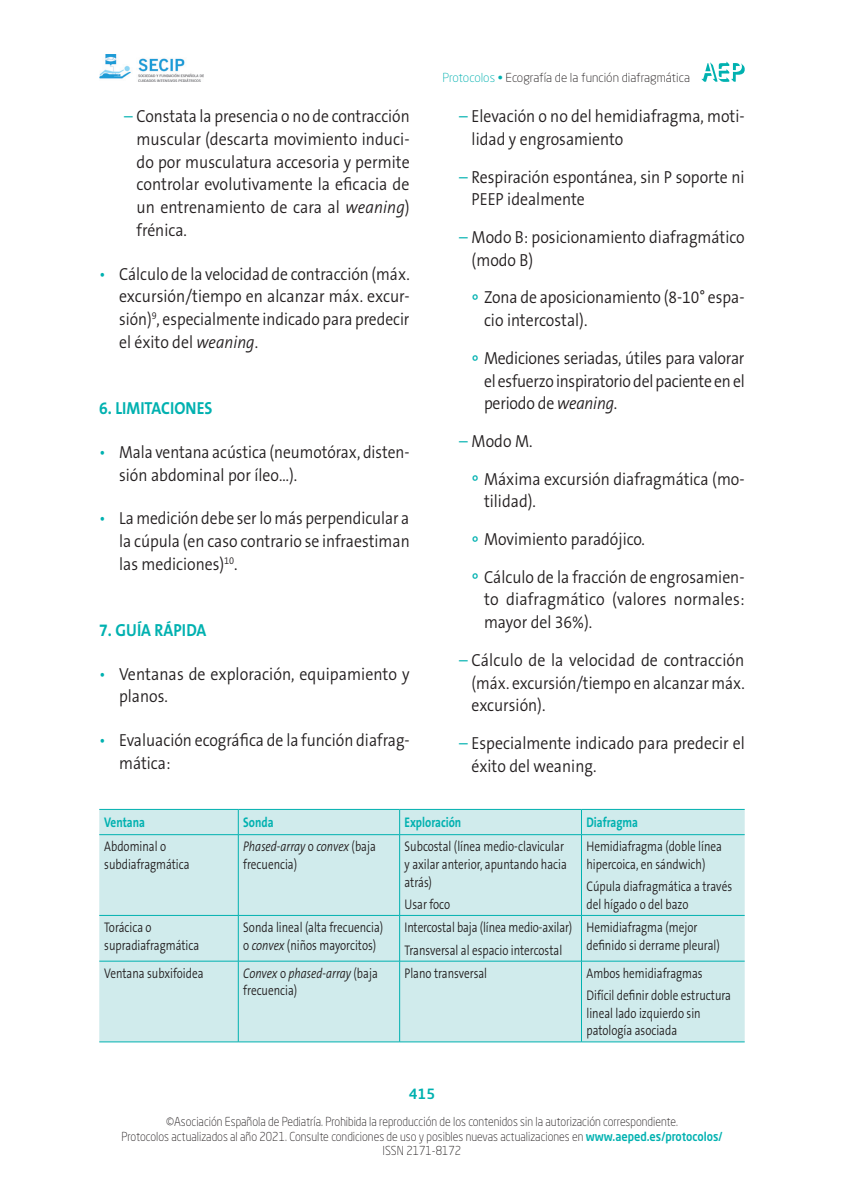
<style>
.page{position:relative;width:844px;height:1191px;background:#fff}
.page>*{position:absolute;margin:0;border:0;box-sizing:border-box;transform-origin:0 0}
.t1{font:300 17.5px/22.8px "The Sans B Plus W4";color:#231f20;text-align:justify;scale:.89 1}
.t2{font:300 17.5px/22.8px "The Sans B Plus W4";color:#231f20;scale:.9 1}
.t3{font:300 17.5px/22.8px "The Sans B Plus W4";color:#231f20;scale:.91 1}
.t4{font:300 17.5px/22.8px "The Sans B Plus W4";color:#231f20;scale:.88 1}
.t5{font:700 17.5px "The Sans B Plus W7";color:#00b1b0;scale:.9 1}
.t6{font:300 14px/17.5px "The Sans B Plus W4";color:#231f20;scale:.8 1}
.t7{font:700 14px "The Sans B Plus W7";color:#00b1b0;scale:.8 1}
.t8{font:500 14px "Neo Sans Std";color:#00b1b0}
.t9{font:300 12.25px/14.7px "Neo Sans Std";color:#231f20;text-align:center;scale:.9 1}
.t10{font:300 12.25px "Neo Sans Std";color:#231f20}
.s1{color:#00b1b0}
.s2{font-style:italic}
.s3{font-size:22.75px;color:#00b1b0}
.s4{font-weight:500;color:#00b1b0}
</style>
<div class="page">
<svg style="left:701px;top:61px;width:43px;height:21px"></svg>
<img style="left:99px;top:54px;width:104px;height:28px">
<div style="left:99px;top:810px;width:645px;height:231px;background:#d0ebec"></div>
<svg style="left:238px;top:810px;width:1px;height:24px"></svg>
<svg style="left:399px;top:810px;width:1px;height:24px"></svg>
<svg style="left:581px;top:810px;width:1px;height:24px"></svg>
<hr style="left:99px;top:834px;width:139px;height:1px;background:#00b1b0">
<hr style="left:238px;top:834px;width:161px;height:1px;background:#00b1b0">
<hr style="left:238px;top:835px;width:1px;height:80px;background:#00b1b0">
<hr style="left:399px;top:834px;width:182px;height:1px;background:#00b1b0">
<hr style="left:399px;top:835px;width:1px;height:80px;background:#00b1b0">
<hr style="left:581px;top:834px;width:163px;height:1px;background:#00b1b0">
<hr style="left:581px;top:835px;width:1px;height:80px;background:#00b1b0">
<hr style="left:99px;top:915px;width:139px;height:1px;background:#00b1b0">
<hr style="left:238px;top:915px;width:161px;height:1px;background:#00b1b0">
<hr style="left:238px;top:915px;width:1px;height:46px;background:#00b1b0">
<hr style="left:399px;top:915px;width:182px;height:1px;background:#00b1b0">
<hr style="left:399px;top:915px;width:1px;height:46px;background:#00b1b0">
<hr style="left:581px;top:915px;width:163px;height:1px;background:#00b1b0">
<hr style="left:581px;top:915px;width:1px;height:46px;background:#00b1b0">
<hr style="left:99px;top:960px;width:139px;height:1px;background:#00b1b0">
<hr style="left:238px;top:960px;width:161px;height:1px;background:#00b1b0">
<hr style="left:238px;top:961px;width:1px;height:80px;background:#00b1b0">
<hr style="left:399px;top:960px;width:182px;height:1px;background:#00b1b0">
<hr style="left:399px;top:961px;width:1px;height:80px;background:#00b1b0">
<hr style="left:581px;top:960px;width:163px;height:1px;background:#00b1b0">
<hr style="left:581px;top:961px;width:1px;height:80px;background:#00b1b0">
<hr style="left:99px;top:809px;width:139px;height:1px;background:#00b1b0">
<hr style="left:238px;top:809px;width:161px;height:1px;background:#00b1b0">
<hr style="left:399px;top:809px;width:182px;height:1px;background:#00b1b0">
<hr style="left:581px;top:809px;width:163px;height:1px;background:#00b1b0">
<hr style="left:99px;top:1041px;width:139px;height:1px;background:#00b1b0">
<hr style="left:238px;top:1041px;width:161px;height:1px;background:#00b1b0">
<hr style="left:399px;top:1041px;width:182px;height:1px;background:#00b1b0">
<hr style="left:581px;top:1041px;width:163px;height:1px;background:#00b1b0">
<p class="t1" style="left:136px;top:105px;width:308px;text-indent:-12px"><span class="s1">–</span> Constata la presencia o no de contracción muscular (descarta movimiento induci&shy;do por musculatura accesoria y permite controlar evolutivamente la eficacia de un entrenamiento de cara al <span class="s2">weaning</span>) frénica.</p>
<p class="t1" style="left:119px;top:262px;width:328px;text-indent:-20px"><span class="s1">•</span> Cálculo de la velocidad de contracción (máx. excursión/tiempo en alcanzar máx. excur&shy;sión)<sup>9</sup>, especialmente indicado para predecir el éxito del <span class="s2">weaning</span>.</p>
<p class="t5" style="left:99px;top:397px;width:127px">6. LIMITACIONES</p>
<p class="t4" style="left:119px;top:440px;width:331px;text-indent:-20px"><span class="s1">•</span> Mala ventana acústica (neumotórax, disten&shy;sión abdominal por íleo…).</p>
<p class="t1" style="left:119px;top:507px;width:328px;text-indent:-20px"><span class="s1">•</span> La medición debe ser lo más perpendicular a la cúpula (en caso contrario se infraestiman las mediciones)<sup>10</sup>.</p>
<p class="t5" style="left:99px;top:619px;width:120px">7. GUÍA RÁPIDA</p>
<p class="t3" style="left:119px;top:662px;width:320px;text-indent:-20px"><span class="s1">•</span> Ventanas de exploración, equipamiento y planos.</p>
<p class="t2" style="left:119px;top:728px;width:324px;text-indent:-20px"><span class="s1">•</span> Evaluación ecográfica de la función diafrag&shy;mática:</p>
<p class="t10" style="left:442px;top:70px;width:249px"><span class="s1">Protocolos •</span> Ecografía de la función diafragmática</p>
<p class="t2" style="left:471px;top:105px;width:305px;text-indent:-12px"><span class="s1">–</span> Elevación o no del hemidiafragma, moti&shy;lidad y engrosamiento</p>
<p class="t2" style="left:471px;top:165px;width:305px;text-indent:-12px"><span class="s1">–</span> Respiración espontánea, sin P soporte ni<br>PEEP idealmente</p>
<p class="t2" style="left:471px;top:226px;width:305px;text-indent:-12px"><span class="s1">–</span> Modo B: posicionamiento diafragmático (modo B)</p>
<p class="t1" style="left:484px;top:286px;width:294px;text-indent:-12px"><span class="s3">°</span> Zona de aposicionamiento (8-10° espa&shy;cio intercostal).</p>
<p class="t2" style="left:484px;top:346px;width:291px;text-align:justify;text-indent:-12px"><span class="s3">°</span> Mediciones seriadas, útiles para valorar el esfuerzo inspiratorio del paciente en el periodo de <span class="s2">weaning</span>.</p>
<p class="t2" style="left:471px;top:422px;width:305px;line-height:37.6px;text-indent:-12px"><span class="s1">–</span> Modo M.<br><span class="s3">°</span> Máxima excursión diafragmática (mo-</p>
<p class="t2" style="left:471px;top:482px;width:305px;line-height:37.6px;text-indent:12px">tilidad).<br><span class="s3">°</span> Movimiento paradójico.<br><span class="s3">°</span> Cálculo de la fracción de engrosamien-</p>
<p class="t3" style="left:484px;top:588px;width:288px">to diafragmático (valores normales: mayor del 36%).</p>
<p class="t3" style="left:471px;top:648px;width:301px;text-align:justify;text-indent:-12px"><span class="s1">–</span> Cálculo de la velocidad de contracción (máx. excursión/tiempo en alcanzar máx. excursión).</p>
<p class="t2" style="left:471px;top:731px;width:305px;text-indent:-12px"><span class="s1">–</span> Especialmente indicado para predecir el éxito del weaning.</p>
<p class="t7" style="left:104px;top:813px;width:53px">Ventana</p>
<p class="t7" style="left:243px;top:813px;width:39px">Sonda</p>
<p class="t7" style="left:404px;top:813px;width:72px">Exploración</p>
<p class="t7" style="left:586px;top:813px;width:66px">Diafragma</p>
<p class="t6" style="left:104px;top:838px;width:108px">Abdominal o subdiafragmática</p>
<p class="t6" style="left:243px;top:838px;width:167px"><span class="s2">Phased</span>-<span class="s2">array</span> o <span class="s2">convex</span> (baja frecuencia)</p>
<p class="t6" style="left:404px;top:838px;width:204px">Subcostal (línea medio-clavicular y axilar anterior, apuntando hacia atrás)</p>
<p class="t6" style="left:404px;top:895px;width:58px">Usar foco</p>
<p class="t6" style="left:586px;top:838px;width:171px">Hemidiafragma (doble línea hipercoica, en sándwich)</p>
<p class="t6" style="left:586px;top:878px;width:183px">Cúpula diafragmática a través del hígado o del bazo</p>
<p class="t6" style="left:104px;top:918px;width:120px">Torácica o supradiafragmática</p>
<p class="t6" style="left:243px;top:918px;width:176px">Sonda lineal (alta frecuencia) o <span class="s2">convex</span> (niños mayorcitos)</p>
<p class="t6" style="left:404px;top:916px;width:211px;line-height:22.4px">Intercostal baja (línea medio-axilar)<br>Transversal al espacio intercostal</p>
<p class="t6" style="left:586px;top:918px;width:168px">Hemidiafragma (mejor definido si derrame pleural)</p>
<p class="t6" style="left:104px;top:964px;width:125px">Ventana subxifoidea</p>
<p class="t6" style="left:243px;top:964px;width:170px"><span class="s2">Convex</span> o <span class="s2">phased</span>-<span class="s2">array</span> (baja frecuencia)</p>
<p class="t6" style="left:404px;top:964px;width:105px">Plano transversal</p>
<p class="t6" style="left:586px;top:962px;width:182px;line-height:22.4px">Ambos hemidiafragmas<br>Difícil definir doble estructura</p>
<p class="t6" style="left:586px;top:1004px;width:144px">lineal lado izquierdo sin patología asociada</p>
<p class="t8" style="left:408px;top:1085px;width:28px">415</p>
<p class="t9" style="left:121px;top:1114px;width:669px">©Asociación Española de Pediatría. Prohibida la reproducción de los contenidos sin la autorización correspondiente.<br>Protocolos actualizados al año 2021. Consulte condiciones de uso y posibles nuevas actualizaciones en <span class="s4">www.aeped.es/protocolos/<br></span>ISSN 2171-8172</p>
</div>
